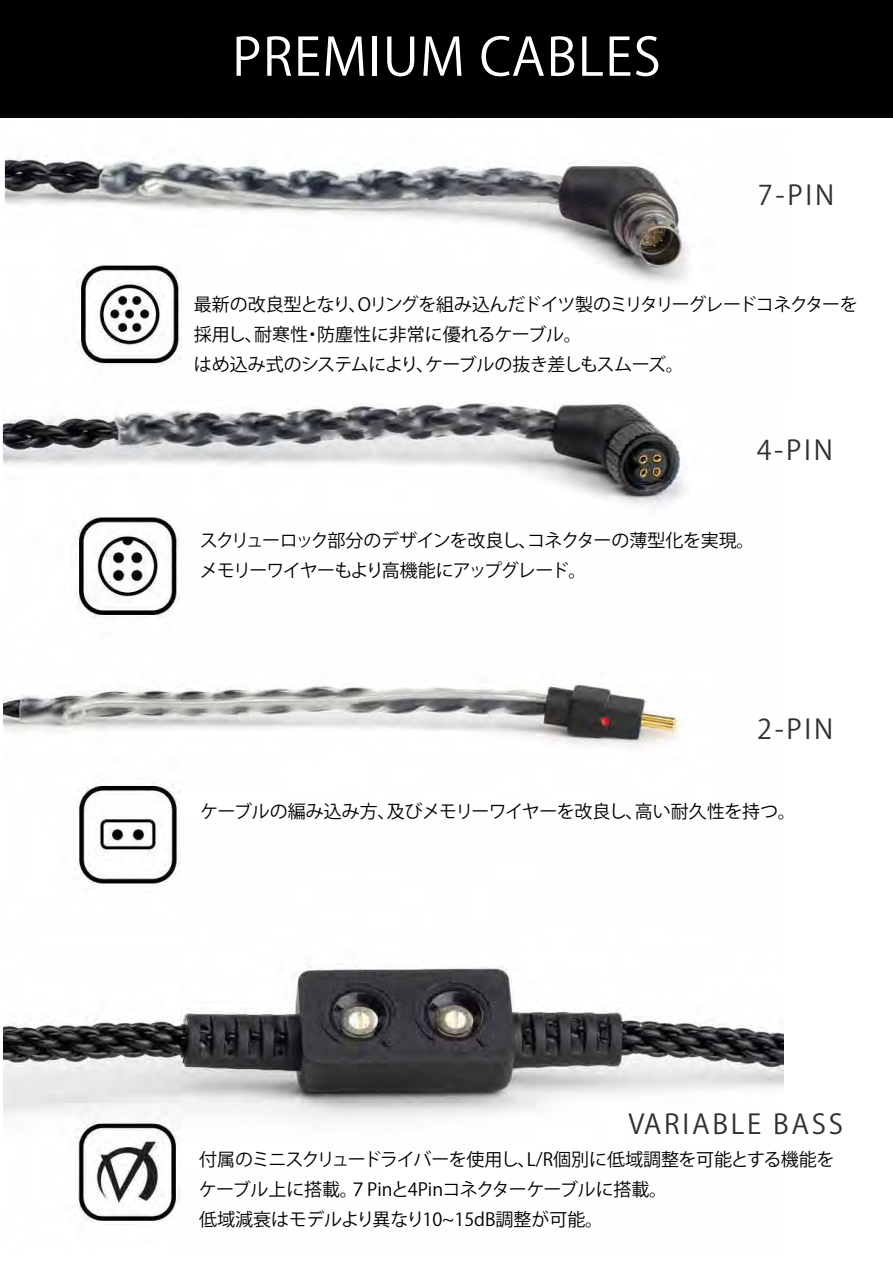
<style>
.page{position:relative;width:893px;height:1263px;background:#fff}
.page>*{position:absolute;margin:0;border:0;box-sizing:border-box;transform-origin:0 0}
.t1{font:51.6px "Koz Go Pr 6 N";letter-spacing:.025em;color:#fff}
.t2{font:27px "Koz Go Pr 6 N";letter-spacing:.1em;color:#30302f}
.t3{font:18px/30px "Koz Go Pro";letter-spacing:-.03em;color:#000}
.t4{font:18px/30px "Koz Go Pro";letter-spacing:-.01em;color:#000}
.t5{font:18px/30px "Koz Go Pro";letter-spacing:-.05em;color:#000}
</style>
<div class="page">
<img style="left:3px;top:685px;width:780px;height:538px">
<img style="left:3px;top:401px;width:683px;height:216px">
<img style="left:4px;top:157px;width:684px;height:209px">
<div style="left:0;top:0;width:893px;height:118px;background:#000"></div>
<h1 class="t1" style="left:232px;top:28px;width:430px">PREMIUM CABLES</h1>
<h2 class="t2" style="left:758px;top:179px;width:78px">7-PIN</h2>
<p class="t3" style="left:194px;top:290px;width:665px">最新の改良型となり、Oリングを組み込んだドイツ製のミリタリーグレードコネクターを採用し、耐寒性・防塵性に非常に優れるケーブル。<br>はめ込み式のシステムにより、ケーブルの抜き差しもスムーズ。</p>
<h2 class="t2" style="left:757px;top:435px;width:78px">4-PIN</h2>
<p class="t5" style="left:200px;top:526px;width:556px">スクリューロック部分のデザインを改良し、コネクターの薄型化を実現。メモリーワイヤーもより高機能にアップグレード。</p>
<h2 class="t2" style="left:757px;top:713px;width:78px">2-PIN</h2>
<p class="t3" style="left:200px;top:796px;width:597px">ケーブルの編み込み方、及びメモリーワイヤーを改良し、高い耐久性を持つ。</p>
<h2 class="t2" style="left:628px;top:1109px;width:216px">VARIABLE BASS</h2>
<p class="t4" style="left:199px;top:1145px;width:637px">付属のミニスクリュードライバーを使用し、L/R個別に低域調整を可能とする機能をケーブル上に搭載。７Pinと4Pinコネクターケーブルに搭載。<br>低域減衰はモデルより異なり10~15dB調整が可能。</p>
</div>
